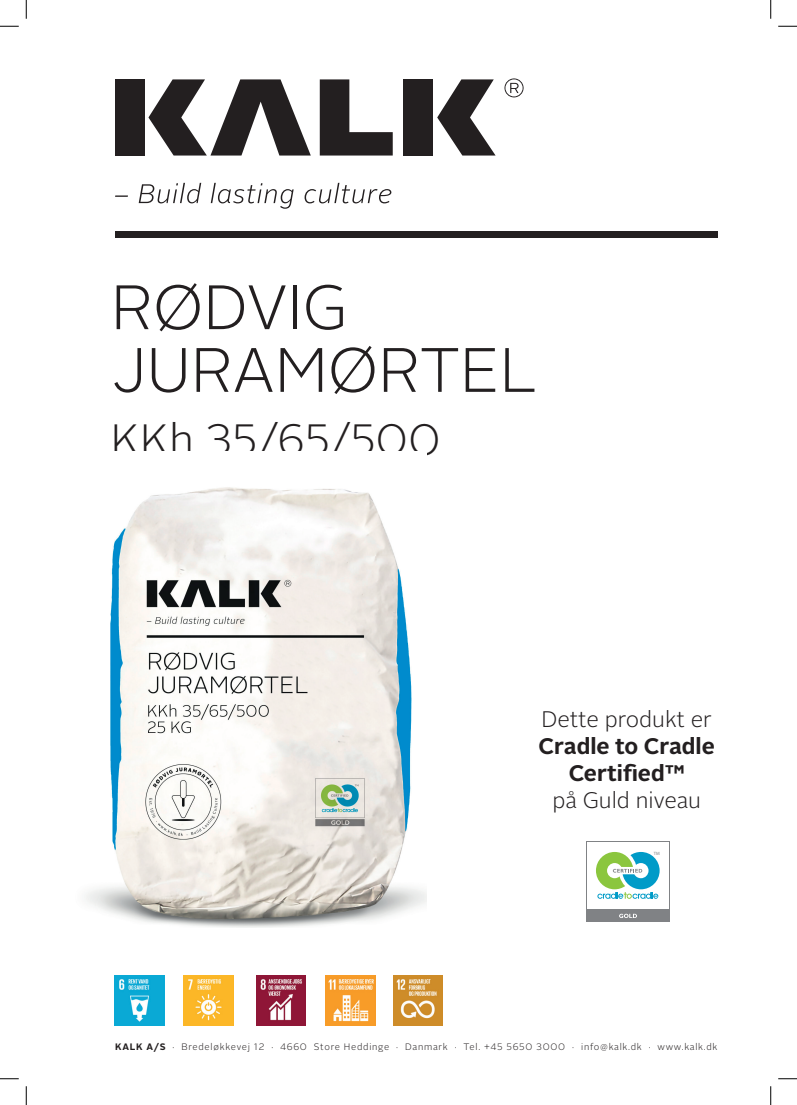
<style>
.page{position:relative;width:797px;height:1105px;background:#fff}
.page>*{position:absolute;margin:0;border:0;box-sizing:border-box;transform-origin:0 0}
.t1{font:300 62.5px/62.8px "Alright Sans LP";color:#231f20}
.t2{font:300 43.75px "Alright Sans LP";color:#231f20}
.t3{font:300 22.5px "Alright Sans LP";color:#231f20}
.t4{font:700 22.5px/27px "Alright Sans LP";color:#231f20;text-align:center}
.t5{font:300 9.38px "Alright Sans LP";letter-spacing:.075em;color:#231f20}
.t6{font:4.62px "Droid Sans";color:#818486}
.s1{font-weight:700}
</style>
<div class="page">
<svg style="left:115px;top:195px;width:13px;height:2px"></svg>
<svg style="left:139px;top:183px;width:62px;height:20px"></svg>
<svg style="left:211px;top:183px;width:83px;height:26px"></svg>
<svg style="left:304px;top:183px;width:87px;height:20px"></svg>
<div style="left:115px;top:79px;width:29px;height:77px;background:#231f20"></div>
<svg style="left:320px;top:79px;width:73px;height:77px"></svg>
<div style="left:403px;top:79px;width:30px;height:77px;background:#231f20"></div>
<svg style="left:437px;top:79px;width:58px;height:77px"></svg>
<svg style="left:148px;top:79px;width:163px;height:77px"></svg>
<svg style="left:504px;top:78px;width:19px;height:19px"></svg>
<div style="left:115px;top:231px;width:602px;height:7px;background:#231f20"></div>
<div style="left:586px;top:910px;width:83px;height:12px;background:#808285"></div>
<svg style="left:586px;top:841px;width:83px;height:68px"></svg>
<div style="left:587px;top:842px;width:82px;height:66px;background:#fff"></div>
<svg style="left:619px;top:914px;width:18px;height:4px"></svg>
<svg style="left:596px;top:852px;width:63px;height:47px"></svg>
<img style="left:86px;top:487px;width:341px;height:441px">
<img style="left:115px;top:976px;width:49px;height:49px">
<img style="left:184px;top:976px;width:49px;height:49px">
<img style="left:256px;top:976px;width:50px;height:49px">
<img style="left:325px;top:976px;width:50px;height:49px">
<img style="left:393px;top:976px;width:49px;height:49px">
<svg style="left:0;top:25px;width:19px;height:2px"></svg>
<svg style="left:778px;top:25px;width:19px;height:2px"></svg>
<svg style="left:0;top:1078px;width:19px;height:1px"></svg>
<svg style="left:778px;top:1078px;width:19px;height:1px"></svg>
<svg style="left:25px;top:0;width:2px;height:19px"></svg>
<svg style="left:25px;top:1086px;width:2px;height:19px"></svg>
<svg style="left:770px;top:0;width:1px;height:19px"></svg>
<svg style="left:770px;top:1086px;width:1px;height:19px"></svg>
<h1 class="t1" style="left:111px;top:277px;width:428px">RØDVIG<br>JURAMØRTEL</h1>
<h2 class="t2" style="left:111px;top:410px;width:331px">KKh 35/65/500</h2>
<h3 class="t3" style="left:541px;top:704px;width:172px">Dette produkt er</h3>
<h3 class="t4" style="left:538px;top:732px;width:178px">Cradle to Cradle<br>Certified™</h3>
<h3 class="t3" style="left:552px;top:785px;width:150px">på Guld niveau</h3>
<p class="t6" style="left:653px;top:851px;width:8px">TM</p>
<p class="t5" style="left:115px;top:1041px;width:603px"><span class="s1">KALK A/S</span> · Bredeløkkevej 12 · 4660 Store Heddinge · Danmark · Tel. +45 5650 3000 · info@kalk.dk · www.kalk.dk</p>
</div>
